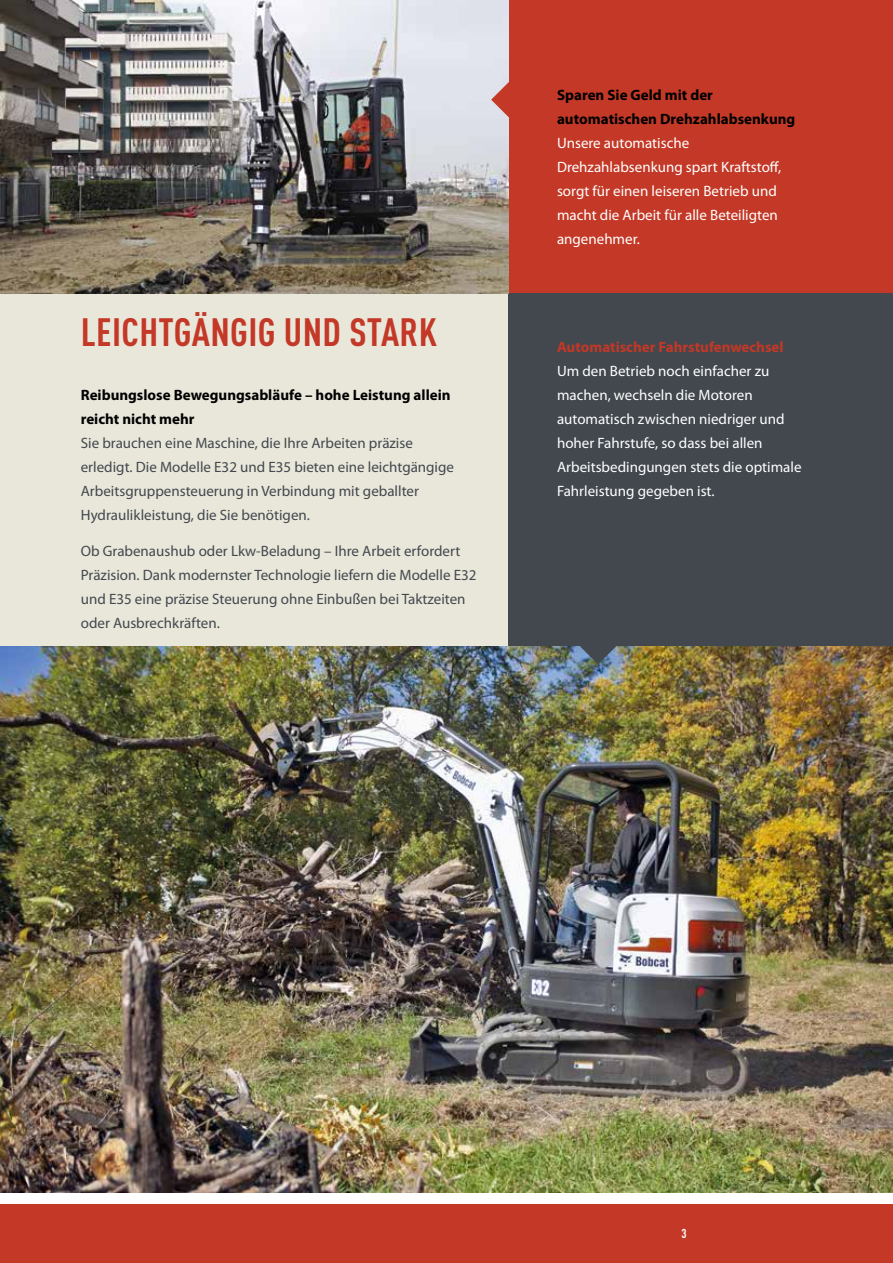
<style>
.page{position:relative;width:893px;height:1263px;background:#fff}
.page>*{position:absolute;margin:0;border:0;box-sizing:border-box;transform-origin:0 0}
.t1{font:700 condensed 39px "DIN Pro";letter-spacing:.01em;color:#c33826}
.t2{font:15px/24px "Myriad Pro";color:#42484e}
.t3{font:15px/24px "Myriad Pro";color:#fff}
.t4{font:700 15px/24px "Myriad Pro";color:#000}
.t5{font:700 15px "Myriad Pro";color:#c33826}
.t6{font:700 condensed 12.75px "DIN Pro";color:#fff}
</style>
<div class="page">
<div style="left:0;top:1204px;width:893px;height:59px;background:#c33826"></div>
<div style="left:0;top:0;width:893px;height:1191px;background:#e9e7da"></div>
<div style="left:509px;top:0;width:384px;height:293px;background:#c33826"></div>
<div style="left:509px;top:293px;width:384px;height:375px;background:#42484e"></div>
<img style="left:0;top:646px;width:893px;height:546px">
<img style="left:1px;top:0;width:508px;height:293px">
<svg style="left:491px;top:82px;width:18px;height:36px"></svg>
<svg style="left:580px;top:646px;width:36px;height:18px"></svg>
<h1 class="t1" style="left:81px;top:309px;width:357px">LEICHTGÄNGIG UND STARK</h1>
<p class="t4" style="left:81px;top:383px;width:371px">Reibungslose Bewegungsabläufe – hohe Leistung allein reicht nicht mehr</p>
<p class="t2" style="left:81px;top:432px;width:375px">Sie brauchen eine Maschine, die Ihre Arbeiten präzise erledigt. Die Modelle E32 und E35 bieten eine leichtgängige Arbeitsgruppensteuerung in Verbindung mit geballter Hydraulikleistung, die Sie benötigen.</p>
<p class="t2" style="left:81px;top:540px;width:397px">Ob Grabenaushub oder Lkw-Beladung – Ihre Arbeit erfordert Präzision. Dank modernster Technologie liefern die Modelle E32 und E35 eine präzise Steuerung ohne Einbußen bei Taktzeiten oder Ausbrechkräften.</p>
<p class="t4" style="left:557px;top:83px;width:240px">Sparen Sie Geld mit der automatischen Drehzahlabsenkung</p>
<p class="t3" style="left:557px;top:132px;width:226px">Unsere automatische<br>Drehzahlabsenkung spart Kraftstoff, sorgt für einen leiseren Betrieb und macht die Arbeit für alle Beteiligten angenehmer.</p>
<p class="t5" style="left:557px;top:339px;width:228px">Automatischer Fahrstufenwechsel</p>
<p class="t3" style="left:557px;top:360px;width:246px">Um den Betrieb noch einfacher zu machen, wechseln die Motoren automatisch zwischen niedriger und hoher Fahrstufe, so dass bei allen Arbeitsbedingungen stets die optimale Fahrleistung gegeben ist.</p>
<p class="t6" style="left:681px;top:1226px;width:7px">3</p>
</div>
